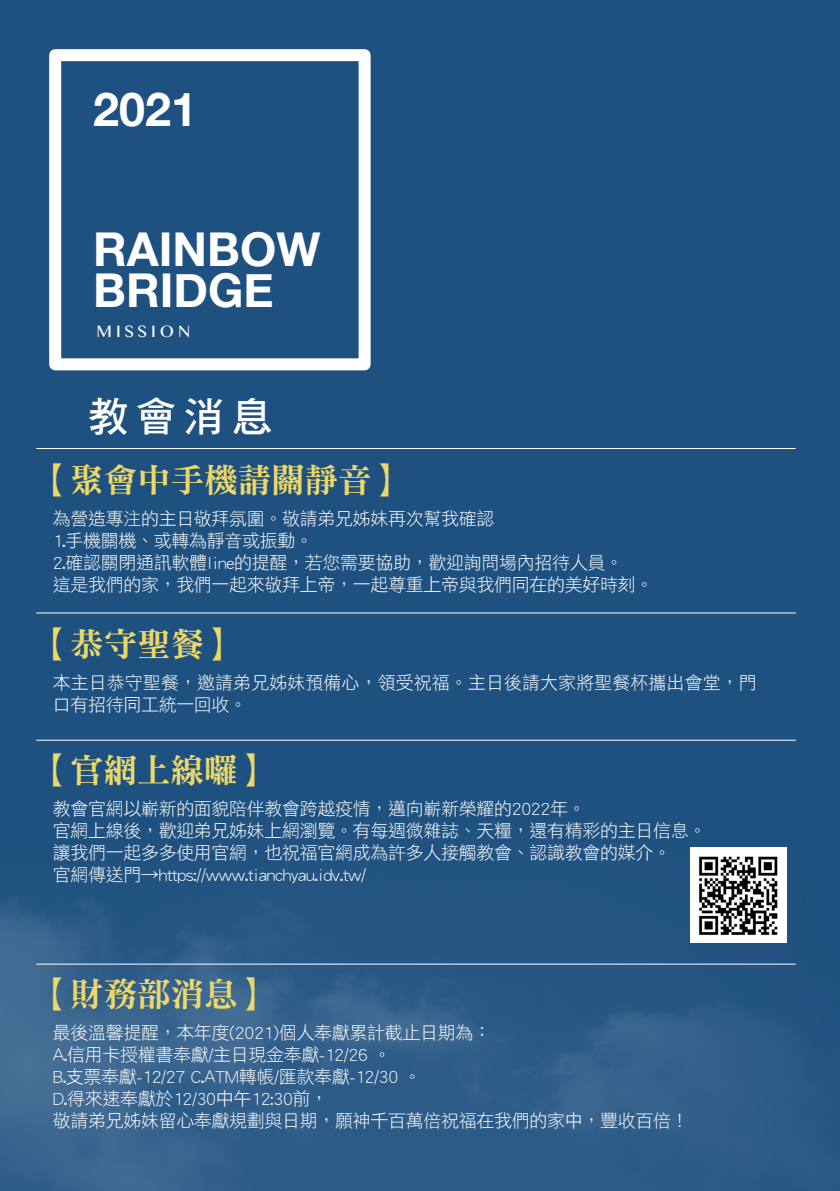
<style>
.page{position:relative;width:840px;height:1191px;background:#fff}
.page>*{position:absolute;margin:0;border:0;box-sizing:border-box;transform-origin:0 0}
.t1{font:700 46.6px/41px "Helvetica Neue";color:#fff}
.t2{font:40.6px "DF Hei Std W7";color:#fff}
.t3{font:33.4px "DF Ming Std W9";color:#ecd869}
.t4{font:18px/22px "DF Hei Std W3";letter-spacing:-.02em;color:#fff}
.t5{font:18px/22px "DF Hei Std W3";color:#fff}
.t6{font:16.6px "Gurmukhi MN";letter-spacing:.24em;color:#fff}
</style>
<div class="page">
<div style="left:0;top:0;width:839px;height:1191px;background:#1f5180"></div>
<img style="left:0;top:739px;width:838px;height:452px">
<hr style="left:37px;top:448px;width:758px;height:1px;background:#fff">
<hr style="left:37px;top:612px;width:758px;height:1px;background:#fff">
<hr style="left:37px;top:963px;width:758px;height:1px;background:#fff">
<hr style="left:37px;top:740px;width:758px;height:1px;background:#fff">
<div style="left:49px;top:49px;width:321px;height:321px;border:12px solid #fff"></div>
<img style="left:690px;top:847px;width:96px;height:95px">
<h1 class="t1" style="left:93px;top:90px;width:105px">2021</h1>
<h1 class="t1" style="left:93px;top:230px;width:228px">RAINBOW<br>BRIDGE</h1>
<p class="t6" style="left:96px;top:322px;width:95px">MISSION</p>
<h2 class="t2" style="left:88px;top:395px;width:186px">教會消息</h2>
<h3 class="t3" style="left:37px;top:461px;width:370px">【聚會中手機請關靜音】</h3>
<p class="t4" style="left:53px;top:507px;width:602px">為營造專注的主日敬拜氛圍。敬請弟兄姊妹再次幫我確認<br>1.手機關機、或轉為靜音或振動。<br>2.確認關閉通訊軟體line的提醒，若您需要協助，歡迎詢問場內招待人員。<br>這是我們的家，我們一起來敬拜上帝，一起尊重上帝與我們同在的美好時刻。</p>
<h3 class="t3" style="left:37px;top:626px;width:202px">【恭守聖餐】</h3>
<p class="t5" style="left:53px;top:671px;width:705px">本主日恭守聖餐，邀請弟兄姊妹預備心，領受祝福。主日後請大家將聖餐杯攜出會堂，門口有招待同工統一回收。</p>
<h3 class="t3" style="left:37px;top:752px;width:236px">【官網上線囉】</h3>
<p class="t4" style="left:53px;top:797px;width:655px">教會官網以嶄新的面貌陪伴教會跨越疫情，邁向嶄新榮耀的2022年。<br>官網上線後，歡迎弟兄姊妹上網瀏覽。有每週微雜誌、天糧，還有精彩的主日信息。讓我們一起多多使用官網，也祝福官網成為許多人接觸教會、認識教會的媒介。<br>官網傳送門→https://www.tianchyau.idv.tw/</p>
<h3 class="t3" style="left:37px;top:976px;width:236px">【財務部消息】</h3>
<p class="t4" style="left:53px;top:1021px;width:637px">最後溫馨提醒，本年度(2021)個人奉獻累計截止日期為：<br>A.信用卡授權書奉獻/主日現金奉獻-12/26 。<br>B.支票奉獻-12/27 C.ATM轉帳/匯款奉獻-12/30 。<br>D.得來速奉獻於12/30中午12:30前，<br>敬請弟兄姊妹留心奉獻規劃與日期，願神千百萬倍祝福在我們的家中，豐收百倍！</p>
</div>
